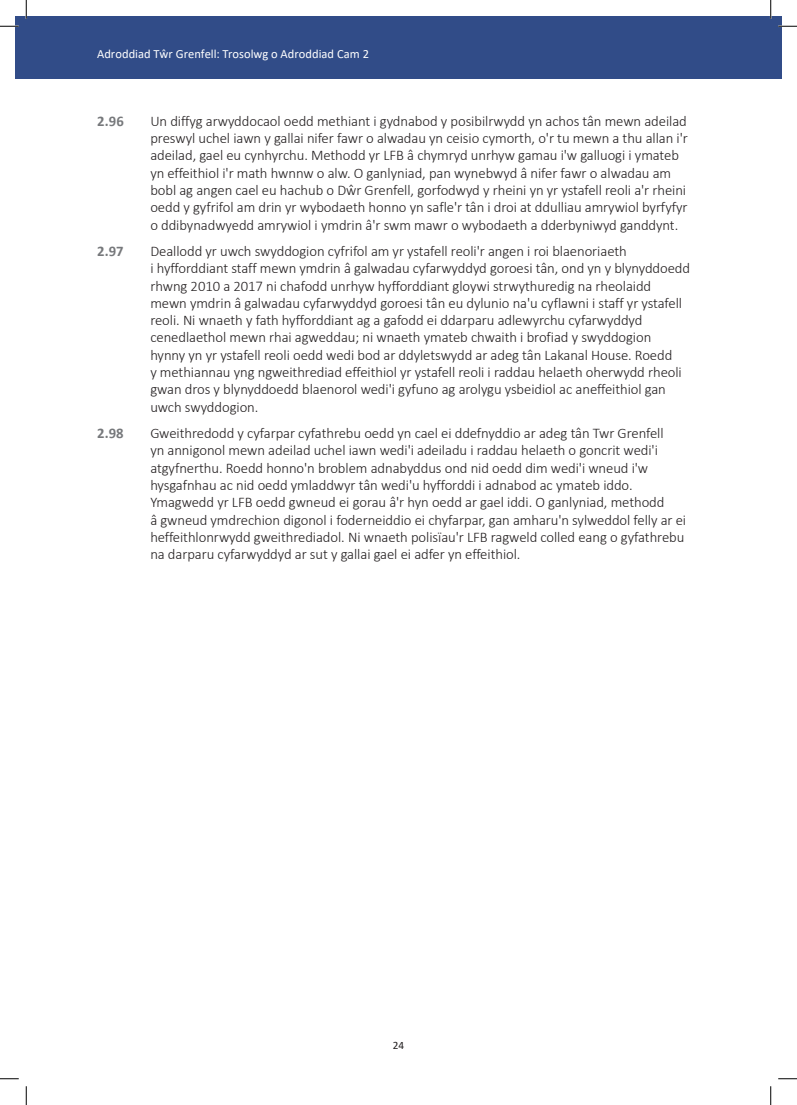
<style>
.page{position:relative;width:797px;height:1105px;background:#fff}
.page>*{position:absolute;margin:0;border:0;box-sizing:border-box;transform-origin:0 0}
.t1{font:300 14.75px/17.4px "Calibri";letter-spacing:-.005em;color:#231f20}
.t2{font:700 14.75px "Calibri";color:#76787b}
.t3{font:12.5px "Calibri";color:#fff}
.t4{font:11.25px "Calibri";color:#231f20}
</style>
<div class="page">
<div style="left:16px;top:16px;width:754px;height:63px;background:#314c88"></div>
<div style="left:770px;top:16px;width:11px;height:63px;background:#314c88"></div>
<svg style="left:0;top:25px;width:19px;height:2px"></svg>
<svg style="left:778px;top:25px;width:19px;height:2px"></svg>
<svg style="left:0;top:1078px;width:19px;height:1px"></svg>
<svg style="left:778px;top:1078px;width:19px;height:1px"></svg>
<svg style="left:25px;top:0;width:2px;height:19px"></svg>
<svg style="left:25px;top:1086px;width:2px;height:19px"></svg>
<svg style="left:770px;top:0;width:1px;height:19px"></svg>
<svg style="left:770px;top:1086px;width:1px;height:19px"></svg>
<p class="t3" style="left:97px;top:45px;width:273px">Adroddiad Tŵr Grenfell: Trosolwg o Adroddiad Cam 2</p>
<p class="t2" style="left:97px;top:111px;width:28px">2.96</p>
<p class="t1" style="left:150px;top:112px;width:539px">Un diffyg arwyddocaol oedd methiant i gydnabod y posibilrwydd yn achos tân mewn adeilad preswyl uchel iawn y gallai nifer fawr o alwadau yn ceisio cymorth, o'r tu mewn a thu allan i'r adeilad, gael eu cynhyrchu. Methodd yr LFB â chymryd unrhyw gamau i'w galluogi i ymateb yn effeithiol i'r math hwnnw o alw. O ganlyniad, pan wynebwyd â nifer fawr o alwadau am bobl ag angen cael eu hachub o Dŵr Grenfell, gorfodwyd y rheini yn yr ystafell reoli a'r rheini oedd y gyfrifol am drin yr wybodaeth honno yn safle'r tân i droi at ddulliau amrywiol byrfyfyr o ddibynadwyedd amrywiol i ymdrin â'r swm mawr o wybodaeth a dderbyniwyd ganddynt.</p>
<p class="t2" style="left:97px;top:241px;width:28px">2.97</p>
<p class="t1" style="left:150px;top:242px;width:541px">Deallodd yr uwch swyddogion cyfrifol am yr ystafell reoli'r angen i roi blaenoriaeth<br>i hyfforddiant staff mewn ymdrin â galwadau cyfarwyddyd goroesi tân, ond yn y blynyddoedd rhwng 2010 a 2017 ni chafodd unrhyw hyfforddiant gloywi strwythuredig na rheolaidd mewn ymdrin â galwadau cyfarwyddyd goroesi tân eu dylunio na'u cyflawni i staff yr ystafell reoli. Ni wnaeth y fath hyfforddiant ag a gafodd ei ddarparu adlewyrchu cyfarwyddyd cenedlaethol mewn rhai agweddau; ni wnaeth ymateb chwaith i brofiad y swyddogion<br>hynny yn yr ystafell reoli oedd wedi bod ar ddyletswydd ar adeg tân Lakanal House. Roedd<br>y methiannau yng ngweithrediad effeithiol yr ystafell reoli i raddau helaeth oherwydd rheoli gwan dros y blynyddoedd blaenorol wedi'i gyfuno ag arolygu ysbeidiol ac aneffeithiol gan uwch swyddogion.</p>
<p class="t2" style="left:97px;top:423px;width:28px">2.98</p>
<p class="t1" style="left:150px;top:424px;width:537px">Gweithredodd y cyfarpar cyfathrebu oedd yn cael ei ddefnyddio ar adeg tân Twr Grenfell<br>yn annigonol mewn adeilad uchel iawn wedi'i adeiladu i raddau helaeth o goncrit wedi'i atgyfnerthu. Roedd honno'n broblem adnabyddus ond nid oedd dim wedi'i wneud i'w hysgafnhau ac nid oedd ymladdwyr tân wedi'u hyfforddi i adnabod ac ymateb iddo.<br>Ymagwedd yr LFB oedd gwneud ei gorau â'r hyn oedd ar gael iddi. O ganlyniad, methodd<br>â gwneud ymdrechion digonol i foderneiddio ei chyfarpar, gan amharu'n sylweddol felly ar ei heffeithlonrwydd gweithrediadol. Ni wnaeth polisïau'r LFB ragweld colled eang o gyfathrebu na darparu cyfarwyddyd ar sut y gallai gael ei adfer yn effeithiol.</p>
<p class="t4" style="left:393px;top:1037px;width:13px">24</p>
</div>
